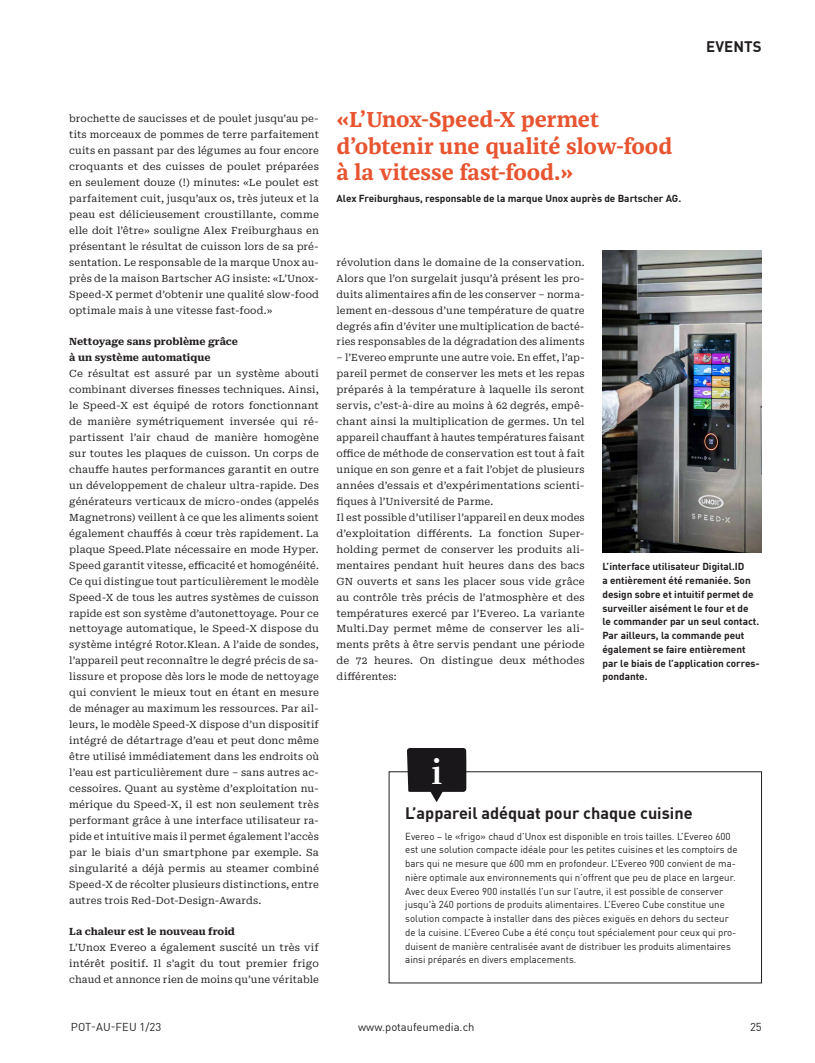
<style>
.page{position:relative;width:815px;height:1063px;background:#fff}
.page>*{position:absolute;margin:0;border:0;box-sizing:border-box;transform-origin:0 0}
.t1{font:700 40px "Whitman Display";color:#fff}
.t2{font:700 22.5px/26.2px "Franziska OT";letter-spacing:-.005em;color:#e85430}
.t3{font:700 16.25px "DINOT";color:#231f20}
.t4{font:700 15px "DINOT";letter-spacing:.01em;color:#231f20}
.t5{font:11.25px "DINOT";color:#231f20}
.t6{font:10px/16px "Roboto Serif";letter-spacing:.01em;color:#231f20;text-align:justify}
.t7{font:10px/13.8px "DINOT";color:#231f20}
.t8{font:700 10px/13.8px "DINOT";color:#231f20}
.t9{font:700 10px/16px "Roboto Serif";color:#231f20}
</style>
<div class="page">
<img style="left:602px;top:250px;width:160px;height:302px">
<svg style="left:407px;top:748px;width:59px;height:54px"></svg>
<h3 class="t4" style="left:706px;top:35px;width:57px">EVENTS</h3>
<p class="t6" style="left:69px;top:110px;width:251px">brochette de saucisses et de poulet jusqu’au pe&shy;tits morceaux de pommes de terre parfaitement cuits en passant par des légumes au four encore croquants et des cuisses de poulet préparées en seulement douze (!) minutes: «Le poulet est parfaitement cuit, jusqu’aux os, très juteux et la peau est délicieusement croustillante, comme elle doit l’être» souligne Alex Freiburghaus en présentant le résultat de cuisson lors de sa pré&shy;sentation. Le responsable de la marque Unox au&shy;près de la maison Bartscher AG insiste: «L’Unox-Speed-X permet d’obtenir une qualité slow-food optimale mais à une vitesse fast-food.»</p>
<p class="t9" style="left:69px;top:333px;width:170px">Nettoyage sans problème grâce à un système automatique</p>
<p class="t6" style="left:69px;top:365px;width:251px">Ce résultat est assuré par un système abouti combinant diverses finesses techniques. Ainsi, le Speed-X est équipé de rotors fonctionnant de manière symétriquement inversée qui ré&shy;partissent l’air chaud de manière homogène sur toutes les plaques de cuisson. Un corps de chauffe hautes performances garantit en outre un développement de chaleur ultra-rapide. Des générateurs verticaux de micro-ondes (appelés Magnetrons) veillent à ce que les aliments soient également chauffés à cœur très rapidement. La plaque Speed.Plate nécessaire en mode Hyper.<br>Speed garantit vitesse, efficacité et homogénéité.<br>Ce qui distingue tout particulièrement le modèle Speed-X de tous les autres systèmes de cuisson rapide est son système d’autonettoyage. Pour ce nettoyage automatique, le Speed-X dispose du système intégré Rotor.Klean. A l’aide de sondes, l’appareil peut reconnaître le degré précis de sa&shy;lissure et propose dès lors le mode de nettoyage qui convient le mieux tout en étant en mesure de ménager au maximum les ressources. Par ail&shy;leurs, le modèle Speed-X dispose d’un dispositif intégré de détartrage d’eau et peut donc même être utilisé immédiatement dans les endroits où l’eau est particulièrement dure – sans autres ac&shy;cessoires. Quant au système d’exploitation nu&shy;mérique du Speed-X, il est non seulement très performant grâce à une interface utilisateur ra&shy;pide et intuitive mais il permet également l’accès par le biais d’un smartphone par exemple. Sa singularité a déjà permis au steamer combiné Speed-X de récolter plusieurs distinctions, entre autres trois Red-Dot-Design-Awards.</p>
<p class="t9" style="left:69px;top:923px;width:167px">La chaleur est le nouveau froid</p>
<p class="t6" style="left:69px;top:939px;width:251px">L’Unox Evereo a également suscité un très vif intérêt positif. Il s’agit du tout premier frigo chaud et annonce rien de moins qu’une véritable</p>
<h2 class="t2" style="left:337px;top:107px;width:337px">«L’Unox-Speed-X permet d’obtenir une qualité slow-food à la vitesse fast-food.»</h2>
<p class="t8" style="left:337px;top:191px;width:346px">Alex Freiburghaus, responsable de la marque Unox auprès de Bartscher AG.</p>
<p class="t6" style="left:337px;top:254px;width:250px">révolution dans le domaine de la conservation.<br>Alors que l’on surgelait jusqu’à présent les pro&shy;duits alimentaires afin de les conserver – norma&shy;lement en-dessous d’une température de quatre degrés afin d’éviter une multiplication de bacté&shy;ries responsables de la dégradation des aliments</p>
<p class="t6" style="left:337px;top:349px;width:250px;text-align:left">– l’Evereo emprunte une autre voie. En effet, l’ap&shy;pareil permet de conserver les mets et les repas préparés à la température à laquelle ils seront servis, c’est-à-dire au moins à 62 degrés, empê&shy;chant ainsi la multiplication de germes. Un tel appareil chauffant à hautes températures faisant office de méthode de conservation est tout à fait unique en son genre et a fait l’objet de plusieurs années d’essais et d’expérimentations scienti&shy;fiques à l’Université de Parme.<br>Il est possible d’utiliser l’appareil en deux modes d’exploitation différents. La fonction Super&shy;holding permet de conserver les produits ali&shy;mentaires pendant huit heures dans des bacs GN ouverts et sans les placer sous vide grâce au contrôle très précis de l’atmosphère et des températures exercé par l’Evereo. La variante Multi.Day permet même de conserver les ali&shy;ments prêts à être servis pendant une période de 72 heures. On distingue deux méthodes différentes:</p>
<p class="t8" style="left:602px;top:559px;width:159px">L’interface utilisateur Digital.ID<br>a entièrement été remaniée. Son design sobre et intuitif permet de surveiller aisément le four et de<br>le commander par un seul contact.<br>Par ailleurs, la commande peut également se faire entièrement par le biais de l’application corres&shy;pondante.</p>
<h1 class="t1" style="left:432px;top:748px;width:12px">i</h1>
<h3 class="t3" style="left:405px;top:800px;width:289px">L’appareil adéquat pour chaque cuisine</h3>
<p class="t7" style="left:405px;top:828px;width:334px">Evereo – le «frigo» chaud d’Unox est disponible en trois tailles. L’Evereo 600 est une solution compacte idéale pour les petites cuisines et les comptoirs de bars qui ne mesure que 600 mm en profondeur. L’Evereo 900 convient de ma&shy;nière optimale aux environnements qui n’offrent que peu de place en largeur.<br>Avec deux Evereo 900 installés l’un sur l’autre, il est possible de conserver jusqu’à 240 portions de produits alimentaires. L’Evereo Cube constitue une solution compacte à installer dans des pièces exiguës en dehors du secteur de la cuisine. L’Evereo Cube a été conçu tout spécialement pour ceux qui pro&shy;duisent de manière centralisée avant de distribuer les produits alimentaires ainsi préparés en divers emplacements.</p>
<p class="t5" style="left:71px;top:1018px;width:92px">POT-AU-FEU 1/23</p>
<p class="t5" style="left:358px;top:1018px;width:118px">www.potaufeumedia.ch</p>
<p class="t5" style="left:750px;top:1018px;width:13px">25</p>
</div>
